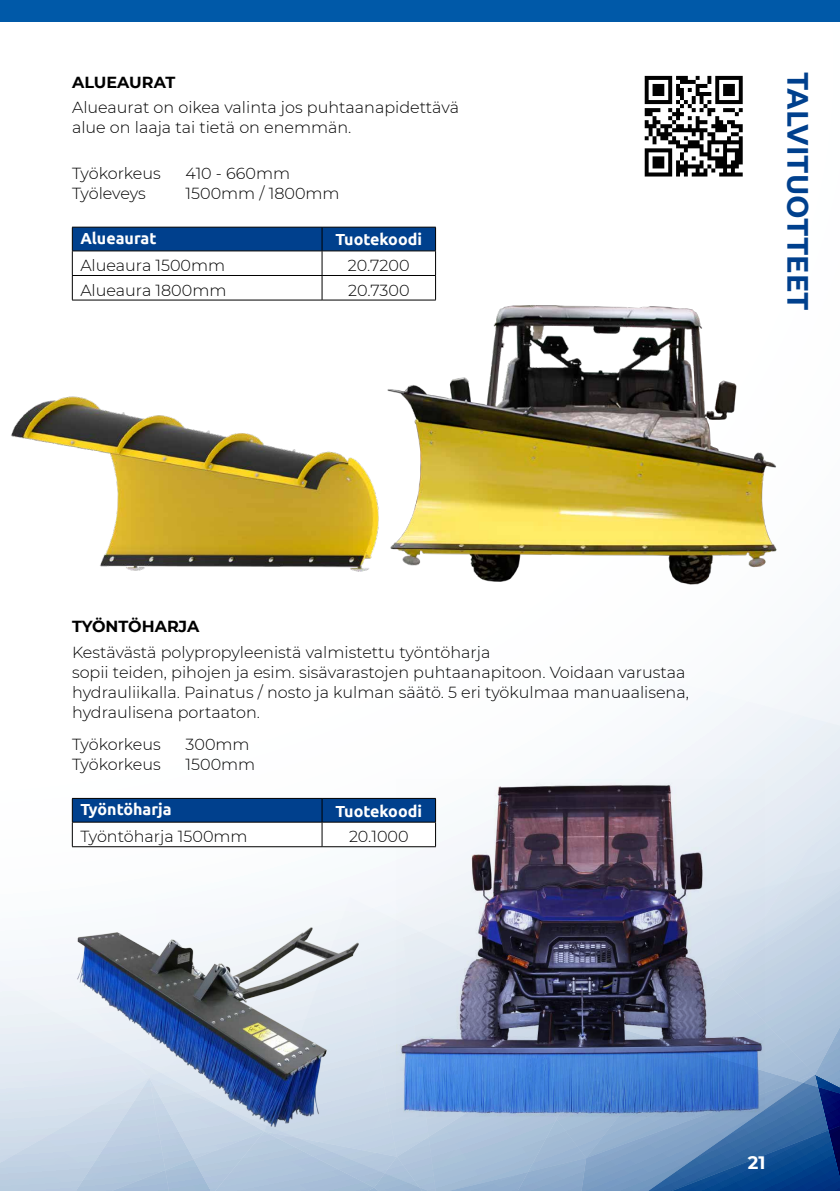
<style>
.page{position:relative;width:840px;height:1191px;background:#fff}
.page>*{position:absolute;margin:0;border:0;box-sizing:border-box;transform-origin:0 0}
.t1{font:700 30px "Ubuntu";color:#00408d}
.t2{font:700 18px "Montserrat";color:#fff}
.t3{font:300 16px/20px "Montserrat";color:#000}
.t4{font:700 16px "Ubuntu";color:#fff}
.t5{font:700 16px "Montserrat";color:#000}
</style>
<div class="page">
<img style="left:0;top:0;width:839px;height:1191px">
<hr style="left:72px;top:846px;width:250px;height:1px;background:#000">
<hr style="left:322px;top:846px;width:113px;height:1px;background:#000">
<p class="t5" style="left:72px;top:70px;width:105px">ALUEAURAT</p>
<p class="t3" style="left:72px;top:97px;width:388px">Alueaurat on oikea valinta jos puhtaanapidettävä alue on laaja tai tietä on enemmän.</p>
<p class="t3" style="left:72px;top:163px;width:90px">Työkorkeus</p>
<p class="t3" style="left:185px;top:163px;width:106px">410 - 660mm</p>
<p class="t3" style="left:72px;top:183px;width:75px">Työleveys</p>
<p class="t3" style="left:185px;top:183px;width:155px">1500mm / 1800mm</p>
<p class="t4" style="left:80px;top:229px;width:78px">Alueaurat</p>
<p class="t4" style="left:335px;top:230px;width:88px">Tuotekoodi</p>
<p class="t3" style="left:80px;top:255px;width:146px">Alueaura 1500mm</p>
<p class="t3" style="left:348px;top:255px;width:63px">20.7200</p>
<p class="t3" style="left:80px;top:279px;width:147px">Alueaura 1800mm</p>
<p class="t3" style="left:348px;top:279px;width:63px">20.7300</p>
<h1 class="t1" style="left:816px;top:72px;width:240px;rotate:90deg">TALVITUOTTEET</h1>
<p class="t5" style="left:72px;top:615px;width:129px">TYÖNTÖHARJA</p>
<p class="t3" style="left:72px;top:642px;width:618px">Kestävästä polypropyleenistä valmistettu työntöharja<br>sopii teiden, pihojen ja esim. sisävarastojen puhtaanapitoon. Voidaan varustaa hydrauliikalla. Painatus / nosto ja kulman säätö. 5 eri työkulmaa manuaalisena, hydraulisena portaaton.</p>
<p class="t3" style="left:72px;top:734px;width:90px">Työkorkeus</p>
<p class="t3" style="left:185px;top:734px;width:66px">300mm</p>
<p class="t3" style="left:72px;top:754px;width:90px">Työkorkeus</p>
<p class="t3" style="left:185px;top:754px;width:71px">1500mm</p>
<p class="t4" style="left:80px;top:800px;width:93px">Työntöharja</p>
<p class="t4" style="left:335px;top:801px;width:88px">Tuotekoodi</p>
<p class="t3" style="left:80px;top:826px;width:169px">Työntöharja 1500mm</p>
<p class="t3" style="left:349px;top:826px;width:61px">20.1000</p>
<p class="t2" style="left:747px;top:1149px;width:19px">21</p>
</div>
